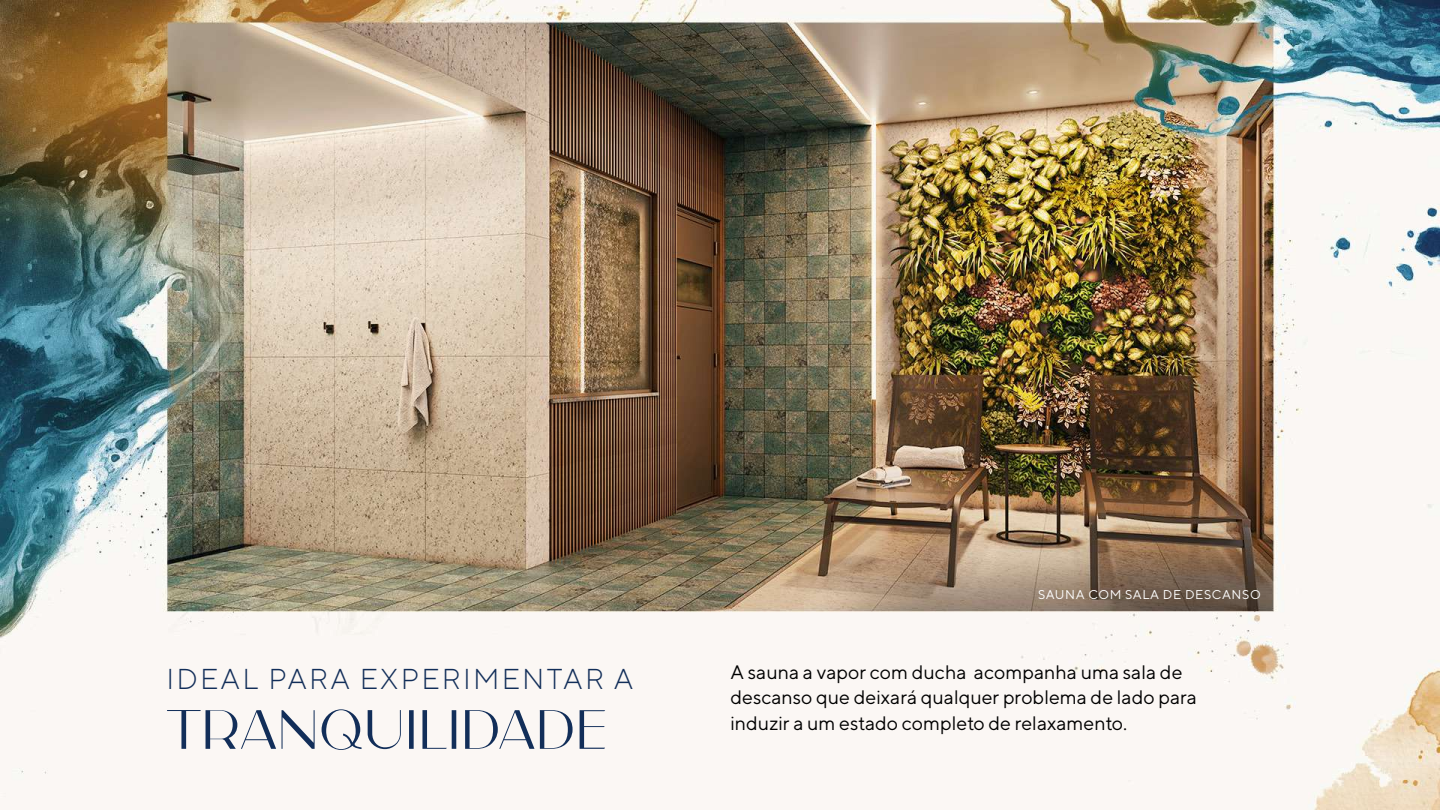
<style>
.page{position:relative;width:1440px;height:810px;background:#fff}
.page>*{position:absolute;margin:0;border:0;box-sizing:border-box;transform-origin:0 0}
.t1{font:300 56.25px "Carla Sans";color:#122e59}
.t2{font:300 28.72px "TT Norms";letter-spacing:.08em;color:#122e59}
.t3{font:19.5px/25.5px "TT Norms";color:#000}
.t4{font:12.75px "TT Norms";letter-spacing:.05em;color:#fff}
</style>
<div class="page">
<img style="left:0;top:0;width:1440px;height:810px">
<h2 class="t2" style="left:166px;top:662px;width:469px">IDEAL PARA EXPERIMENTAR A</h2>
<h1 class="t1" style="left:166px;top:683px;width:442px">TRANQUILIDADE</h1>
<p class="t4" style="left:1038px;top:586px;width:224px">SAUNA COM SALA DE DESCANSO</p>
<p class="t3" style="left:730px;top:659px;width:468px">A sauna a vapor com ducha acompanha uma sala de descanso que deixará qualquer problema de lado para induzir a um estado completo de relaxamento.</p>
</div>
